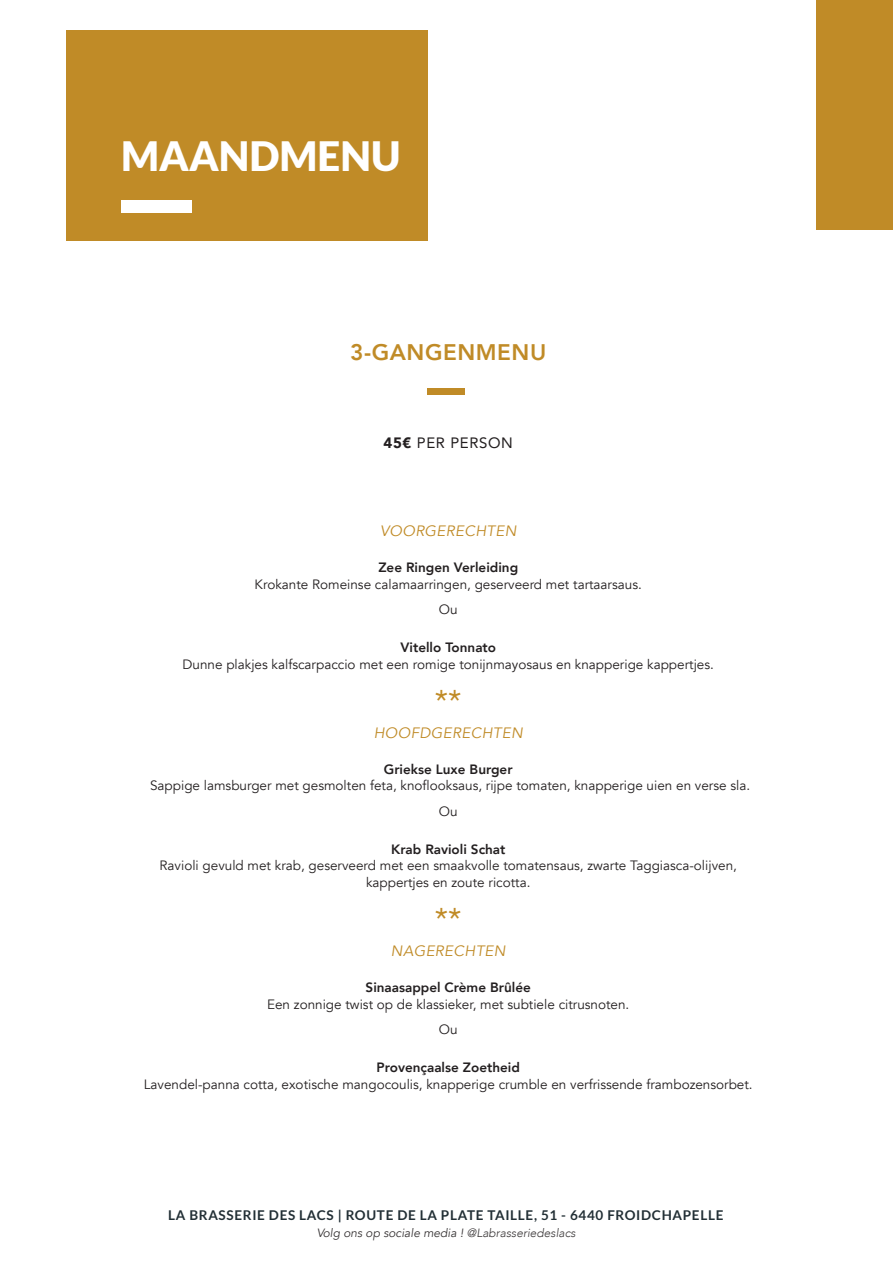
<style>
.page{position:relative;width:893px;height:1263px;background:#fff}
.page>*{position:absolute;margin:0;border:0;box-sizing:border-box;transform-origin:0 0}
.t1{font:900 40.5px "Lato";color:#fff}
.t2{font:30px "Avenir";color:#c08b27}
.t3{font:800 22.5px "Avenir";letter-spacing:.025em;color:#c08b27}
.t4{font:italic 15px "Avenir";letter-spacing:.025em;color:#c08b27}
.t5{font:15px "Avenir";letter-spacing:.04em;color:#231f20}
.t6{font:13.5px/16.2px "Avenir";color:#231f20;text-align:center}
.t7{font:800 13.5px "Avenir";color:#231f20}
.t8{font:700 13.5px "Lato";letter-spacing:.05em;color:#222f35}
.t9{font:italic 12px "Avenir";color:#231f20}
.s1{font-weight:900}
.s2{font-weight:300}
</style>
<div class="page">
<div style="left:816px;top:0;width:77px;height:230px;background:#c08b27"></div>
<div style="left:66px;top:30px;width:362px;height:210px;background:#c08b27"></div>
<div style="left:121px;top:200px;width:70px;height:13px;background:#fff"></div>
<div style="left:428px;top:388px;width:37px;height:7px;background:#c08b27"></div>
<p class="t1" style="left:121px;top:133px;width:281px">MAANDMENU</p>
<p class="t3" style="left:350px;top:335px;width:198px">3-GANGENMENU</p>
<p class="t5" style="left:384px;top:430px;width:131px"><span class="s1">45€</span> PER PERSON</p>
<p class="t4" style="left:380px;top:521px;width:138px">VOORGERECHTEN</p>
<p class="t7" style="left:378px;top:557px;width:141px">Zee Ringen Verleiding</p>
<p class="t6" style="left:255px;top:576px;width:389px">Krokante Romeinse calamaarringen, geserveerd met tartaarsaus.</p>
<p class="t6" style="left:439px;top:601px;width:20px">Ou</p>
<p class="t7" style="left:400px;top:637px;width:97px">Vitello Tonnato</p>
<p class="t6" style="left:183px;top:656px;width:533px">Dunne plakjes kalfscarpaccio met een romige tonijnmayosaus en knapperige kappertjes.</p>
<p class="t2" style="left:435px;top:682px;width:28px">**</p>
<p class="t4" style="left:374px;top:723px;width:151px">HOOFDGERECHTEN</p>
<p class="t7" style="left:384px;top:759px;width:130px">Griekse Luxe Burger</p>
<p class="t6" style="left:150px;top:778px;width:602px">Sappige lamsburger met gesmolten feta, knoflooksaus, rijpe tomaten, knapperige uien en verse sla.</p>
<p class="t6" style="left:439px;top:803px;width:20px">Ou</p>
<p class="t7" style="left:391px;top:839px;width:116px">Krab Ravioli Schat</p>
<p class="t6" style="left:160px;top:858px;width:579px">Ravioli gevuld met krab, geserveerd met een smaakvolle tomatensaus, zwarte Taggiasca-olijven, kappertjes en zoute ricotta.</p>
<p class="t2" style="left:435px;top:900px;width:28px">**</p>
<p class="t4" style="left:391px;top:941px;width:116px">NAGERECHTEN</p>
<p class="t7" style="left:366px;top:977px;width:167px">Sinaasappel Crème Brûlée</p>
<p class="t6" style="left:267px;top:996px;width:364px">Een zonnige twist op de klassieker, met subtiele citrusnoten.</p>
<p class="t6" style="left:439px;top:1022px;width:20px">Ou</p>
<p class="t7" style="left:377px;top:1057px;width:145px">Provençaalse Zoetheid</p>
<p class="t6" style="left:144px;top:1076px;width:610px">Lavendel-panna cotta, exotische mangocoulis, knapperige crumble en verfrissende frambozensorbet.</p>
<p class="t8" style="left:168px;top:1207px;width:557px">LA BRASSERIE DES LACS | ROUTE DE LA PLATE TAILLE, 51 - 6440 FROIDCHAPELLE</p>
<p class="t9" style="left:316px;top:1226px;width:261px">Volg ons op sociale media ! <span class="s2">@Labrasseriedeslacs</span></p>
</div>
